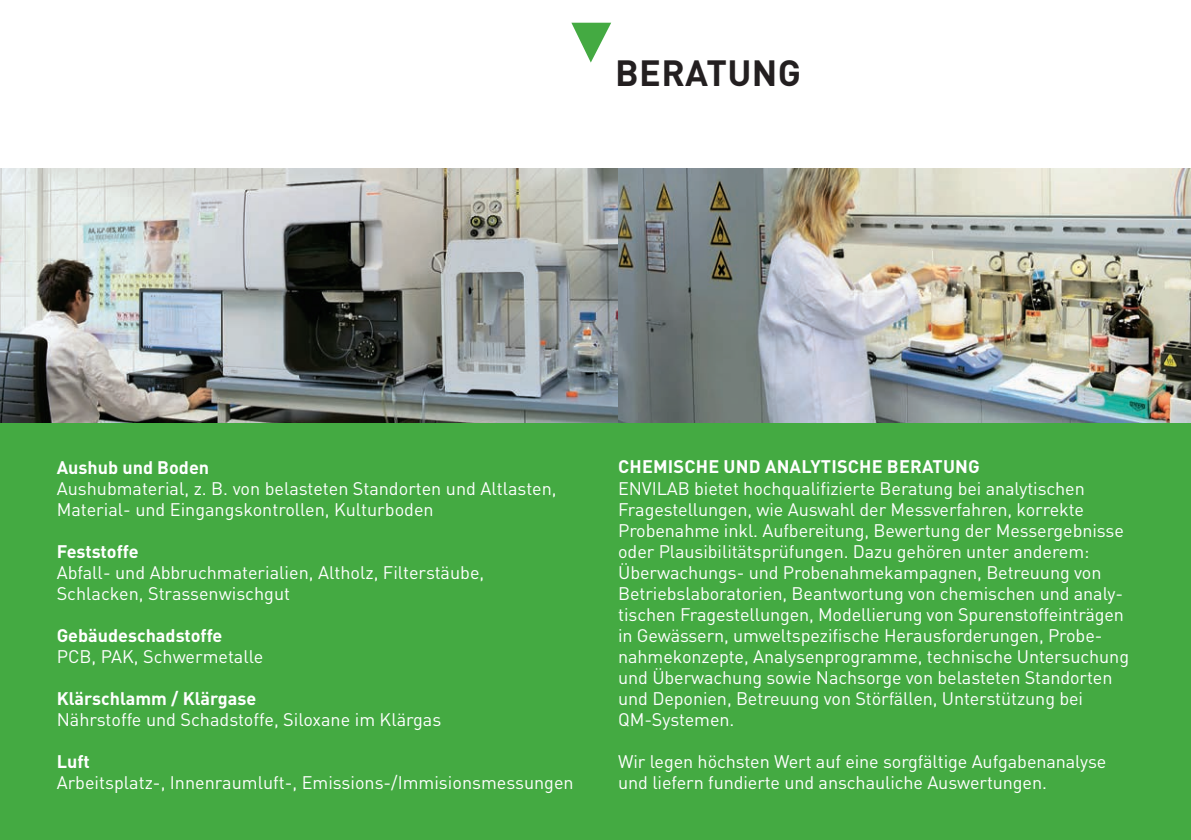
<style>
.page{position:relative;width:1191px;height:840px;background:#fff}
.page>*{position:absolute;margin:0;border:0;box-sizing:border-box;transform-origin:0 0}
.t1{font:700 36px "DINOT";letter-spacing:.01em;color:#231f20}
.t2{font:18px/21px "DINOT";letter-spacing:-.005em;color:#fff}
.t3{font:700 18px "DINOT";color:#fff}
</style>
<div class="page">
<div style="left:0;top:170px;width:1191px;height:669px;background:#44aa42"></div>
<svg style="left:571px;top:23px;width:40px;height:40px"></svg>
<img style="left:1px;top:169px;width:1190px;height:253px">
<img style="left:0;top:169px;width:1px;height:253px">
<h1 class="t1" style="left:615px;top:49px;width:187px">BERATUNG</h1>
<p class="t3" style="left:57px;top:454px;width:154px">Aushub und Boden</p>
<p class="t2" style="left:57px;top:476px;width:501px">Aushubmaterial, z. B. von belasteten Standorten und Altlasten,<br>Material- und Eingangskontrollen, Kulturboden</p>
<p class="t3" style="left:57px;top:538px;width:83px">Feststoffe</p>
<p class="t2" style="left:57px;top:560px;width:429px">Abfall- und Abbruchmaterialien, Altholz, Filterstäube,<br>Schlacken, Strassenwischgut</p>
<p class="t3" style="left:57px;top:622px;width:167px">Gebäudeschadstoffe</p>
<p class="t2" style="left:57px;top:644px;width:208px">PCB, PAK, Schwermetalle</p>
<p class="t3" style="left:57px;top:685px;width:201px">Klärschlamm / Klärgase</p>
<p class="t2" style="left:57px;top:707px;width:386px">Nährstoffe und Schadstoffe, Siloxane im Klärgas</p>
<p class="t3" style="left:57px;top:748px;width:35px">Luft</p>
<p class="t2" style="left:57px;top:770px;width:518px">Arbeitsplatz-, Innenraumluft-, Emissions-/Immisionsmessungen</p>
<p class="t3" style="left:618px;top:454px;width:363px">CHEMISCHE UND ANALYTISCHE BERATUNG</p>
<p class="t2" style="left:618px;top:476px;width:512px">ENVILAB bietet hochqualifizierte Beratung bei analytischen Fragestellungen, wie Auswahl der Messverfahren, korrekte Probenahme inkl. Aufbereitung, Bewertung der Messergebnisse oder Plausibilitätsprüfungen. Dazu gehören unter anderem:<br>Überwachungs- und Probenahmekampagnen, Betreuung von Betriebslaboratorien, Beantwortung von chemischen und analy&shy;tischen Fragestellungen, Modellierung von Spurenstoffeinträgen in Gewässern, umweltspezifische Herausforderungen, Probe&shy;nahmekonzepte, Analysenprogramme, technische Untersuchung und Überwachung sowie Nachsorge von belasteten Standorten und Deponien, Betreuung von Störfällen, Unterstützung bei QM-Systemen.</p>
<p class="t2" style="left:618px;top:749px;width:490px">Wir legen höchsten Wert auf eine sorgfältige Aufgabenanalyse und liefern fundierte und anschauliche Auswertungen.</p>
</div>
